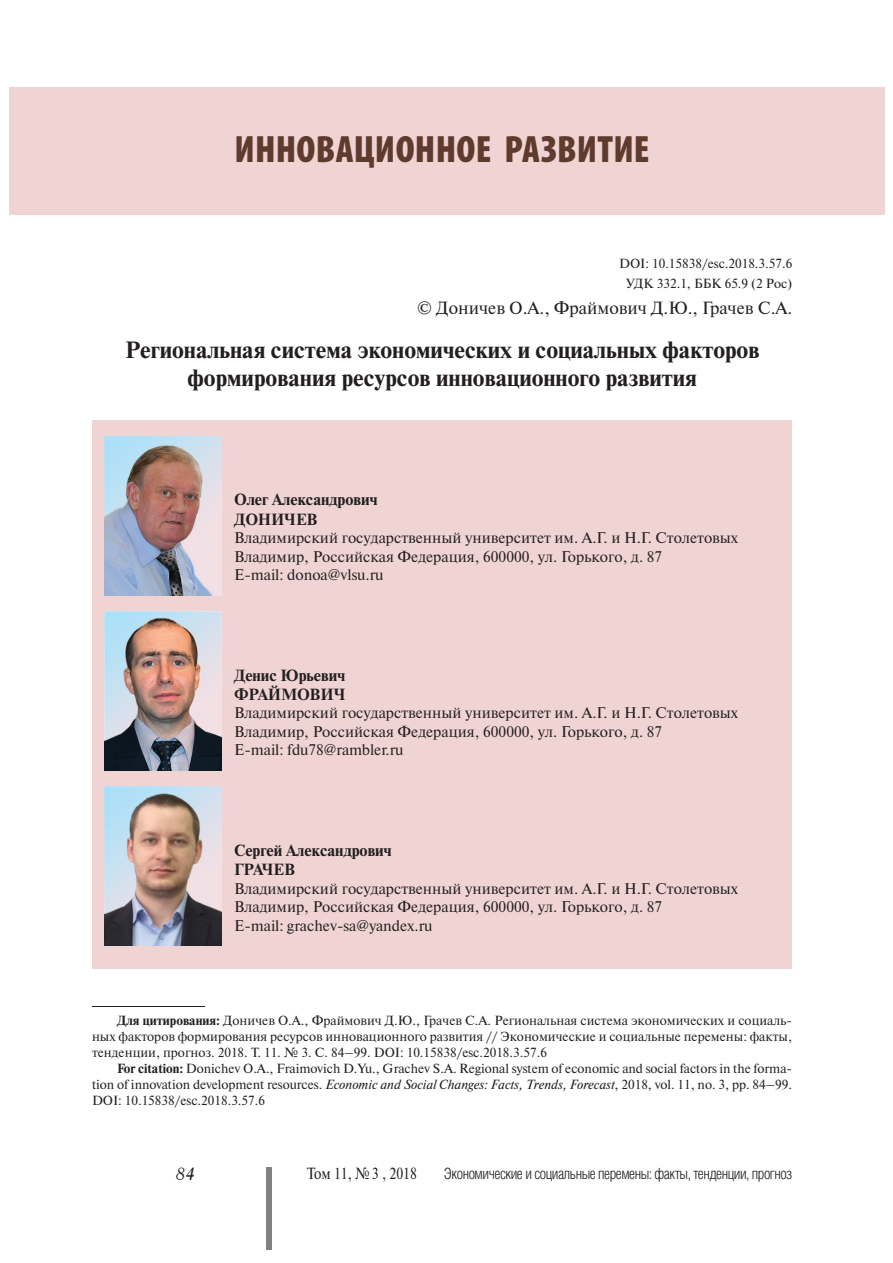
<style>
.page{position:relative;width:893px;height:1263px;background:#fff}
.page>*{position:absolute;margin:0;border:0;box-sizing:border-box;transform-origin:0 0}
.t1{font:900 condensed 38.25px "Myriad Pro";letter-spacing:.01em;color:#5f3b2e}
.t2{font:700 23.55px/28.2px "Newton C";color:#231f20;text-align:center}
.t3{font:17.7px "Newton C";color:#231f20}
.t4{font:italic 17.7px "Academy";color:#231f20}
.t5{font:700 16.2px/19.4px "Newton C";color:#231f20}
.t6{font:16.2px "Newton C";color:#231f20;scale:.85 1}
.t7{font:15.45px/18.5px "Newton C";color:#231f20}
.t8{font:300 15.45px "Helios Cond";letter-spacing:-.03em;color:#231f20}
.t9{font:13.2px/15.9px "Newton C";color:#231f20;text-align:justify}
.s1{font-weight:700}
.s2{font-style:italic}
</style>
<div class="page">
<div style="left:266px;top:1167px;width:6px;height:83px;background:#808285"></div>
<hr style="left:92px;top:1006px;width:113px;height:1px;background:#231f20">
<div style="left:92px;top:420px;width:700px;height:548px;background:#f0d4d4"></div>
<div style="left:9px;top:87px;width:875px;height:127px;background:#f0d4d4"></div>
<img style="left:105px;top:437px;width:117px;height:158px">
<img style="left:105px;top:612px;width:117px;height:158px">
<img style="left:105px;top:787px;width:117px;height:158px">
<h1 class="t1" style="left:235px;top:136px;width:417px">ИННОВАЦИОННОЕ РАЗВИТИЕ</h1>
<p class="t9" style="left:619px;top:255px;width:175px;line-height:20.1px;text-align:center">DOI: 10.15838/esc.2018.3.57.6<br>УДК 332.1, ББК 65.9 (2 Рос)</p>
<h3 class="t3" style="left:417px;top:301px;width:377px">© Доничев О.А., Фраймович Д.Ю., Грачев С.А.</h3>
<h2 class="t2" style="left:125px;top:337px;width:636px">Региональная система экономических и социальных факторов формирования ресурсов инновационного развития</h2>
<p class="t5" style="left:234px;top:491px;width:145px">Олег Александрович<br>ДОНИЧЕВ</p>
<p class="t7" style="left:234px;top:530px;width:506px">Владимирский государственный университет им. А.Г. и Н.Г. Столетовых<br>Владимир, Российская Федерация, 600000, ул. Горького, д. 87<br>Е-mail: donoa@vlsu.ru</p>
<p class="t5" style="left:234px;top:666px;width:113px">Денис Юрьевич<br>ФРАЙМОВИЧ</p>
<p class="t7" style="left:234px;top:705px;width:506px">Владимирский государственный университет им. А.Г. и Н.Г. Столетовых<br>Владимир, Российская Федерация, 600000, ул. Горького, д. 87<br>Е-mail: fdu78@rambler.ru</p>
<p class="t5" style="left:234px;top:841px;width:159px">Сергей Александрович<br>ГРАЧЕВ</p>
<p class="t7" style="left:234px;top:880px;width:506px">Владимирский государственный университет им. А.Г. и Н.Г. Столетовых<br>Владимир, Российская Федерация, 600000, ул. Горького, д. 87<br>Е-mail: grachev-sa@yandex.ru</p>
<p class="t9" style="left:92px;top:1014px;width:702px;text-indent:25px"><span class="s1">Для цитирования:</span> Доничев О.А., Фраймович Д.Ю., Грачев С.А. Региональная система экономических и социаль&shy;ных факторов формирования ресурсов инновационного развития // Экономические и социальные перемены: факты, тенденции, прогноз. 2018. Т. 11. № 3. С. 84–99. DOI: 10.15838/esc.2018.3.57.6</p>
<p class="t9" style="left:92px;top:1061px;width:702px;text-indent:25px"><span class="s1">For citation:</span> Donichev O.A., Fraimovich D.Yu., Grachev S.A. Regional system of economic and social factors in the forma&shy;tion of innovation development resources. <span class="s2">Economic and Social Changes: Facts, Trends, Forecast</span>, 2018, vol. 11, no. 3, pp. 84–99.<br>DOI: 10.15838/esc.2018.3.57.6</p>
<h3 class="t4" style="left:176px;top:1165px;width:21px">84</h3>
<p class="t6" style="left:307px;top:1167px;width:131px">Том 11, № 3 , 2018</p>
<p class="t8" style="left:444px;top:1168px;width:350px">Экономические и социальные перемены: факты, тенденции, прогноз</p>
</div>
